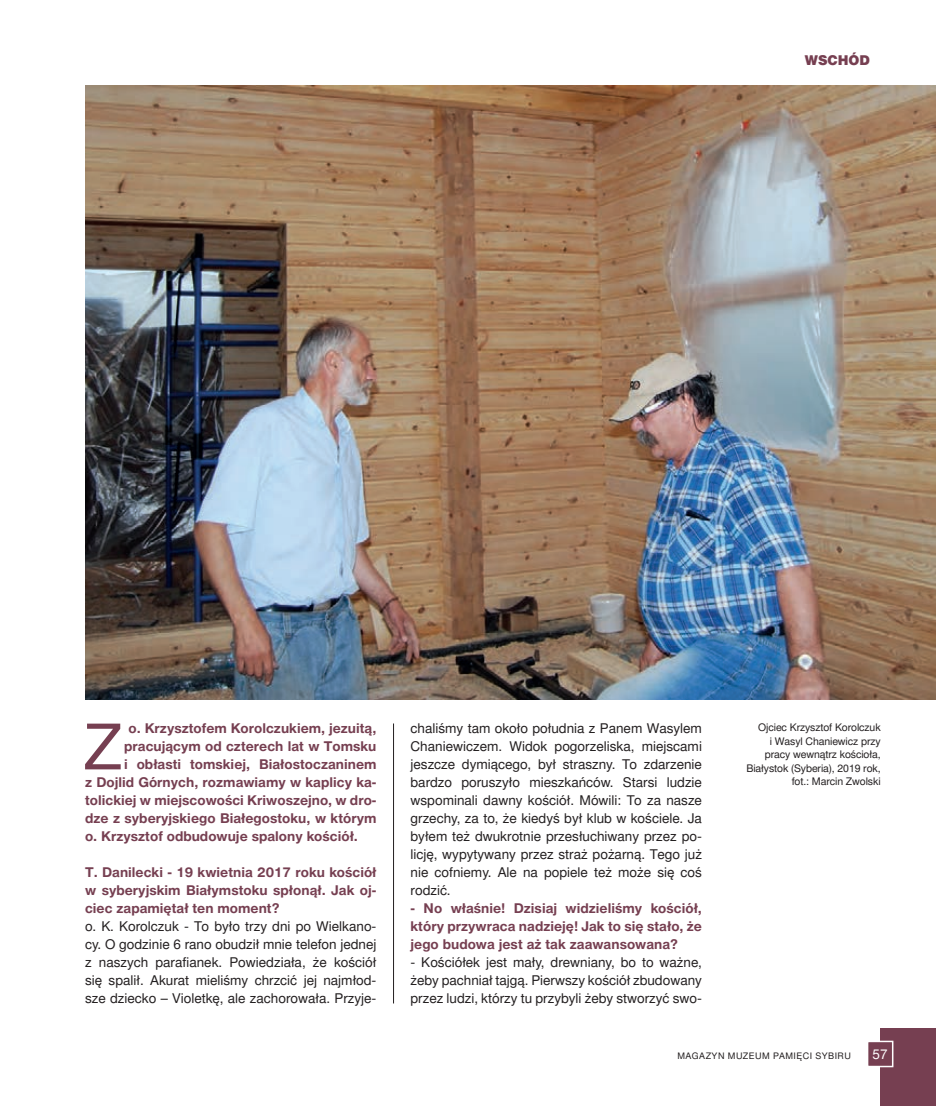
<style>
.page{position:relative;width:936px;height:1106px;background:#fff}
.page>*{position:absolute;margin:0;border:0;box-sizing:border-box;transform-origin:0 0}
.t1{font:63.45px "Switzer TTEFN";color:#763f51}
.Heading_1{font:13.5px/18px "Switzer TTEFN";color:#231f20;text-align:justify}
.t2{font:700 13.5px/18px "Switzer TTEFN";color:#763f51;text-align:justify}
.t3{font:13.5px "Switzer TTEFN Black";color:#763f51}
.t4{font:13.5px "Switzer TTEFN";color:#fff}
.podpis_foto{font:10.5px/13.5px "Switzer TTEFN";letter-spacing:-.01em;color:#231f20;text-align:right}
.t5{font:9px "Switzer TTEFN";letter-spacing:.05em;color:#231f20}
</style>
<div class="page">
<div style="left:880px;top:1028px;width:55px;height:78px;background:#763f51"></div>
<div style="left:867px;top:1041px;width:25px;height:25px;background:#763f51"></div>
<div style="left:866px;top:1040px;width:27px;height:27px;border:2px solid #fff"></div>
<hr style="left:393px;top:723px;width:1px;height:280px;background:#231f20">
<img style="left:85px;top:85px;width:850px;height:614px">
<p class="t3" style="left:804px;top:52px;width:67px">WSCHÓD</p>
<p class="t1" style="left:83px;top:710px;width:40px">Z</p>
<p class="t2" style="left:128px;top:719px;width:250px">o. Krzysztofem Korolczukiem, jezuitą,</p>
<p class="t2" style="left:124px;top:737px;width:254px">pracującym od czterech lat w Tomsku</p>
<p class="t2" style="left:124px;top:755px;width:254px">i obłasti tomskiej, Białostoczaninem</p>
<p class="t2" style="left:85px;top:773px;width:293px">z Dojlid Górnych, rozmawiamy w kaplicy ka-</p>
<p class="t2" style="left:85px;top:791px;width:293px">tolickiej w miejscowości Kriwoszejno, w dro-</p>
<p class="t2" style="left:85px;top:809px;width:293px">dze z syberyjskiego Białegostoku, w którym</p>
<p class="t2" style="left:85px;top:827px;width:274px">o. Krzysztof odbudowuje spalony kościół.</p>
<p class="t2" style="left:85px;top:863px;width:293px">T. Danilecki - 19 kwietnia 2017 roku kościół w syberyjskim Białymstoku spłonął. Jak oj&shy;ciec zapamiętał ten moment?</p>
<p class="Heading_1" style="left:85px;top:918px;width:293px">o. K. Korolczuk - To było trzy dni po Wielkano&shy;cy. O godzinie 6 rano obudził mnie telefon jednej z naszych parafianek. Powiedziała, że kościół się spalił. Akurat mieliśmy chrzcić jej najmłod&shy;sze dziecko – Violetkę, ale zachorowała. Przyje-</p>
<p class="Heading_1" style="left:410px;top:720px;width:293px">chaliśmy tam około południa z Panem Wasylem Chaniewiczem. Widok pogorzeliska, miejscami jeszcze dymiącego, był straszny. To zdarzenie bardzo poruszyło mieszkańców. Starsi ludzie wspominali dawny kościół. Mówili: To za nasze grzechy, za to, że kiedyś był klub w kościele. Ja byłem też dwukrotnie przesłuchiwany przez po&shy;licję, wypytywany przez straż pożarną. Tego już nie cofniemy. Ale na popiele też może się coś rodzić.</p>
<p class="t2" style="left:410px;top:899px;width:293px">- No właśnie! Dzisiaj widzieliśmy kościół, który przywraca nadzieję! Jak to się stało, że jego budowa jest aż tak zaawansowana?</p>
<p class="Heading_1" style="left:410px;top:954px;width:293px">- Kościółek jest mały, drewniany, bo to ważne, żeby pachniał tajgą. Pierwszy kościół zbudowany przez ludzi, którzy tu przybyli żeby stworzyć swo-</p>
<p class="podpis_foto" style="left:746px;top:721px;width:136px">Ojciec Krzysztof Korolczuk<br>i Wasyl Chaniewicz przy pracy wewnątrz kościoła,<br>Białystok (Syberia), 2019 rok, fot.: Marcin Zwolski</p>
<p class="t5" style="left:677px;top:1050px;width:175px">MAGAZYN MUZEUM PAMIĘCI SYBIRU</p>
<p class="t4" style="left:872px;top:1046px;width:17px">57</p>
</div>
